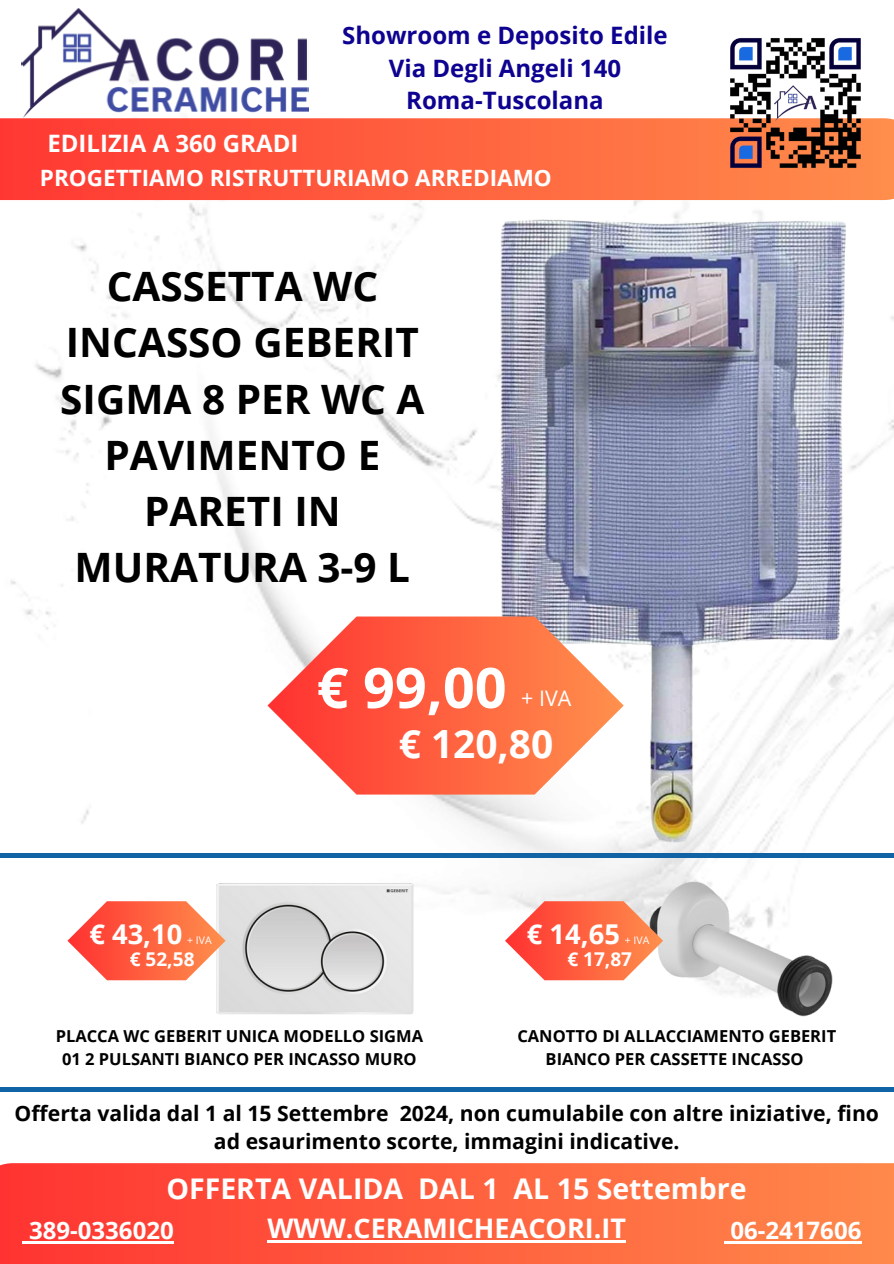
<style>
.page{position:relative;width:894px;height:1264px;background:#fff}
.page>*{position:absolute;margin:0;border:0;box-sizing:border-box;transform-origin:0 0}
.t1{font:700 55.8px "Open Sans";color:#fff}
.t2{font:700 40.5px/56.2px "Open Sans";color:#000;text-align:center}
.t3{font:700 38.85px "Open Sans";color:#fff}
.t4{font:700 28.5px "Open Sans";color:#fff}
.t5{font:700 27.3px "Open Sans";color:#fff}
.t6{font:700 27px "Open Sans";color:#fff}
.t7{font:700 24px "Open Sans";color:#0e0291}
.t8{font:700 24px "Open Sans";color:#fff}
.t9{font:700 22.5px "Open Sans";color:#fff}
.t10{font:21.45px "Open Sans";color:#fff}
.t11{font:700 21.15px/28.8px "Open Sans";color:#000;text-align:center}
.t12{font:700 19.05px "Open Sans";color:#fff}
.t13{font:700 16.5px/22.5px "Open Sans";color:#000;text-align:center}
.t14{font:10.5px "Open Sans";color:#fff}
</style>
<div class="page">
<img style="left:0;top:8px;width:893px;height:1084px">
<svg style="left:0;top:118px;width:893px;height:82px;background:#fe5c3e"></svg>
<svg style="left:0;top:1163px;width:893px;height:100px;background:#ff5f40"></svg>
<hr style="left:0;top:853px;width:893px;height:4px;background:#1064a5">
<img style="left:22px;top:9px;width:286px;height:109px">
<img style="left:716px;top:24px;width:158px;height:158px">
<div style="left:0;top:1086px;width:893px;height:5px;background:#1064a5"></div>
<img style="left:648px;top:881px;width:184px;height:135px">
<svg style="left:505px;top:901px;width:158px;height:79px"></svg>
<img style="left:499px;top:215px;width:350px;height:628px">
<svg style="left:267px;top:616px;width:356px;height:178px"></svg>
<img style="left:211px;top:872px;width:208px;height:155px">
<svg style="left:67px;top:901px;width:158px;height:79px"></svg>
<svg style="left:23px;top:1241px;width:6px;height:2px"></svg>
<hr style="left:29px;top:1241px;width:145px;height:2px;background:#fff">
<svg style="left:723px;top:1241px;width:7px;height:2px"></svg>
<hr style="left:730px;top:1241px;width:131px;height:2px;background:#fff">
<hr style="left:267px;top:1240px;width:359px;height:2px;background:#fff">
<p class="t7" style="left:342px;top:18px;width:327px">Showroom e Deposito Edile</p>
<p class="t7" style="left:389px;top:51px;width:234px">Via Degli Angeli 140</p>
<p class="t7" style="left:406px;top:84px;width:199px">Roma-Tuscolana</p>
<h5 class="t8" style="left:47px;top:126px;width:252px">EDILIZIA A 360 GRADI</h5>
<p class="t9" style="left:40px;top:162px;width:513px">PROGETTIAMO RISTRUTTURIAMO ARREDIAMO</p>
<p class="t2" style="left:60px;top:257px;width:365px">CASSETTA WC<br>INCASSO GEBERIT<br>SIGMA 8 PER WC A<br>PAVIMENTO E<br>PARETI IN<br>MURATURA 3-9 L</p>
<p class="t5" style="left:89px;top:915px;width:94px">€ 43,10</p>
<p class="t12" style="left:130px;top:945px;width:66px">€ 52,58</p>
<p class="t14" style="left:187px;top:932px;width:26px">+ IVA</p>
<p class="t1" style="left:316px;top:648px;width:191px">€ 99,00</p>
<h2 class="t3" style="left:398px;top:716px;width:156px">€ 120,80</h2>
<h1 class="t10" style="left:521px;top:683px;width:52px">+ IVA</h1>
<p class="t5" style="left:527px;top:915px;width:94px">€ 14,65</p>
<p class="t12" style="left:567px;top:945px;width:66px">€ 17,87</p>
<h6 class="t14" style="left:624px;top:932px;width:26px">+ IVA</h6>
<h5 class="t13" style="left:56px;top:1024px;width:369px">PLACCA WC GEBERIT UNICA MODELLO SIGMA<br>01 2 PULSANTI BIANCO PER INCASSO MURO</h5>
<p class="t13" style="left:517px;top:1024px;width:320px">CANOTTO DI ALLACCIAMENTO GEBERIT<br>BIANCO PER CASSETTE INCASSO</p>
<h5 class="t11" style="left:15px;top:1097px;width:865px">Offerta valida dal 1 al 15 Settembre 2024, non cumulabile con altre iniziative, fino ad esaurimento scorte, immagini indicative.</h5>
<p class="t4" style="left:166px;top:1168px;width:581px">OFFERTA VALIDA DAL 1 AL 15 Settembre</p>
<p class="t6" style="left:267px;top:1209px;width:360px">WWW.CERAMICHEACORI.IT</p>
<p class="t8" style="left:29px;top:1213px;width:146px">389-0336020</p>
<p class="t8" style="left:730px;top:1213px;width:132px">06-2417606</p>
</div>
